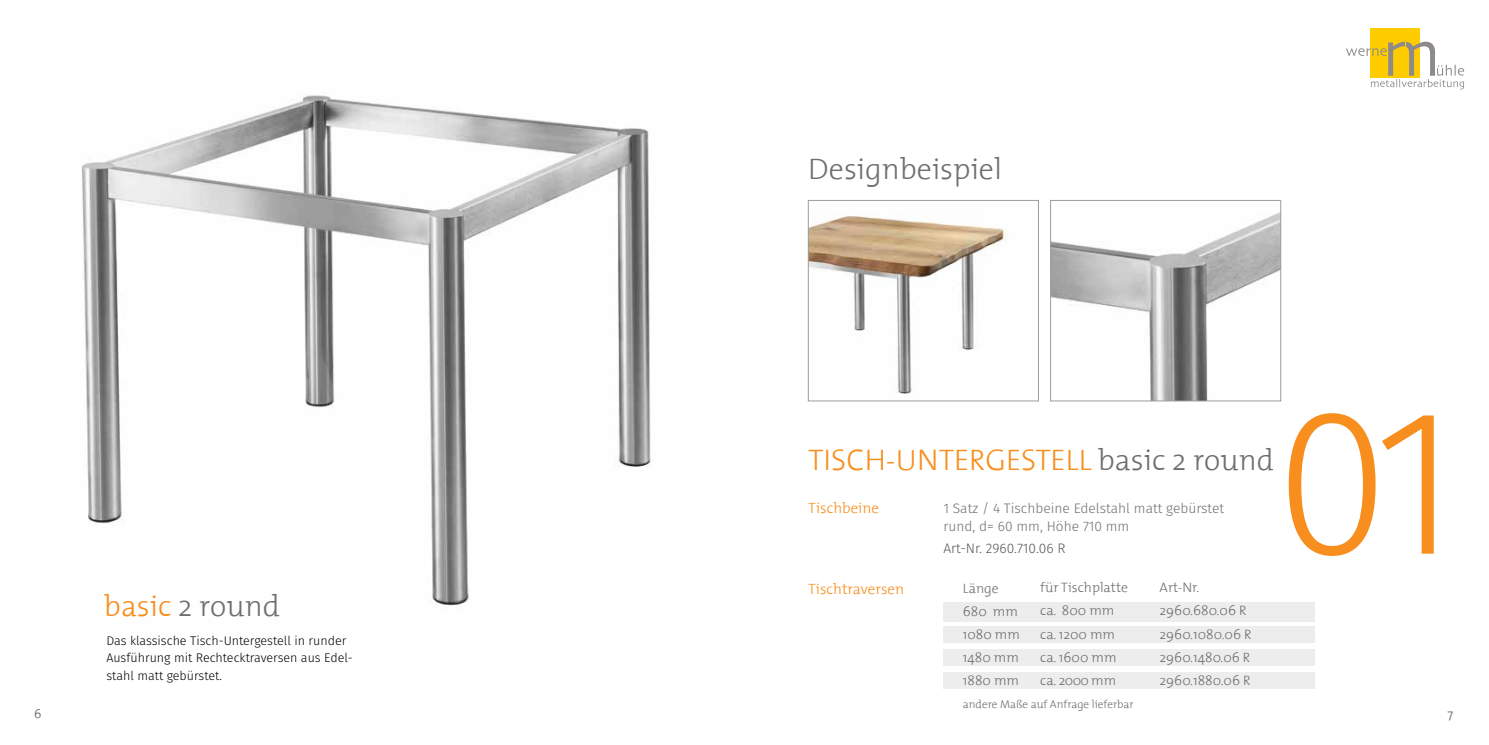
<style>
.page{position:relative;width:1489px;height:745px;background:#fff}
.page>*{position:absolute;margin:0;border:0;box-sizing:border-box;transform-origin:0 0}
.t1{font:300 207.5px "Fira Sans";color:#f78e1d}
.t2{font:300 30px "The Mix 3";color:#f78e1d}
.t3{font:300 30px "The Mix 3";color:#706f6f}
.t4{font:300 15px "The Mix 3";color:#f78e1d}
.t5{font:300 13.75px/23.1px "The Mix 3";color:#706f6f}
.t6{font:300 13.75px/17.5px "Fira Sans";color:#706f6f}
.t7{font:300 13.75px "Fira Sans";color:#575756}
.t8{font:300 12.5px/17.5px "Fira Sans";color:#000}
.t9{font:300 12.5px "The Mix 3";color:#575756}
.t10{font:300 11.25px "The Mix 3";color:#706f6f}
.s1{color:#706f6f}
.s2{color:#f78e1d}
</style>
<div class="page">
<img style="left:810px;top:215px;width:198px;height:179px">
<div style="left:808px;top:200px;width:230px;height:201px;border:1px solid #9d9d9c"></div>
<img style="left:82px;top:95px;width:569px;height:511px">
<div style="left:943px;top:649px;width:371px;height:16px;background:#ededed"></div>
<div style="left:943px;top:601px;width:371px;height:20px;background:#ededed"></div>
<div style="left:943px;top:626px;width:371px;height:16px;background:#ededed"></div>
<div style="left:943px;top:672px;width:371px;height:16px;background:#ededed"></div>
<img style="left:1052px;top:213px;width:226px;height:186px">
<div style="left:1050px;top:200px;width:230px;height:201px;border:1px solid #9d9d9c"></div>
<div style="left:1370px;top:28px;width:49px;height:50px;background:#fc0"></div>
<svg style="left:1346px;top:42px;width:117px;height:47px"></svg>
<h2 class="t3" style="left:808px;top:143px;width:195px">Designbeispiel</h2>
<h1 class="t1" style="left:1274px;top:334px;width:185px">01</h1>
<h2 class="t2" style="left:808px;top:435px;width:467px">TISCH-UNTERGESTELL <span class="s1">basic 2 round</span></h2>
<p class="t4" style="left:808px;top:495px;width:72px">Tischbeine</p>
<p class="t6" style="left:943px;top:499px;width:282px">1 Satz / 4 Tischbeine Edelstahl matt gebürstet rund, d= 60 mm, Höhe 710 mm</p>
<p class="t7" style="left:943px;top:538px;width:124px">Art-Nr. 2960.710.06 R</p>
<p class="t5" style="left:1040px;top:575px;width:89px">für Tischplatte ca. 800 mm ca. 1200 mm ca. 1600 mm ca. 2000 mm</p>
<p class="t5" style="left:1159px;top:575px;width:93px">Art-Nr.<br>2960.680.06 R<br>2960.1080.06 R<br>2960.1480.06 R<br>2960.1880.06 R</p>
<p class="t4" style="left:808px;top:575px;width:97px">Tischtraversen</p>
<p class="t5" style="left:962px;top:575px;width:59px">Länge<br>680 mm<br>1080 mm<br>1480 mm<br>1880 mm</p>
<p class="t10" style="left:962px;top:694px;width:172px">andere Maße auf Anfrage lieferbar</p>
<h2 class="t3" style="left:104px;top:580px;width:177px"><span class="s2">basic</span> 2 round</h2>
<p class="t8" style="left:106px;top:631px;width:248px">Das klassische Tisch-Untergestell in runder<br>Ausführung mit Rechtecktraversen aus Edel&shy;stahl matt gebürstet.</p>
<p class="t9" style="left:34px;top:703px;width:9px">6</p>
<p class="t9" style="left:1447px;top:703px;width:7px">7</p>
</div>
